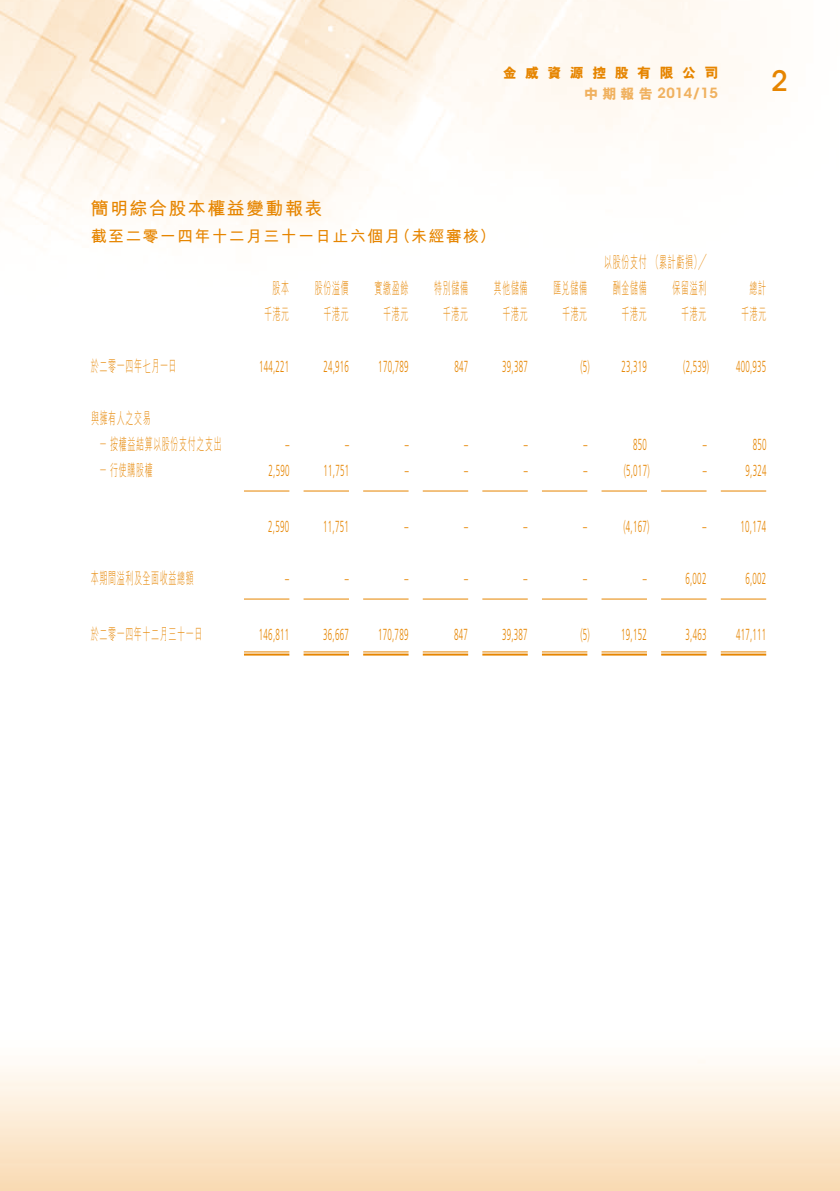
<style>
.page{position:relative;width:840px;height:1191px;background:#fff}
.page>*{position:absolute;margin:0;border:0;box-sizing:border-box;transform-origin:0 0}
.t1{font:500 28px "ITC Avant Garde Std";color:#e68500}
.t2{font:700 18px "M Hei HK";letter-spacing:.08em;color:#e68500}
.t3{font:300 16px "Frutiger LT Std";letter-spacing:.03em;color:#e68500;scale:.5 1}
.t4{font:300 16px "M Hei HK";letter-spacing:.08em;color:#e68500;scale:.5 1}
.t5{font:700 16px "M Hei HK";letter-spacing:.08em;color:#e68500}
.t6{font:600 14px "ITC Avant Garde Std";letter-spacing:.02em;color:#f0b15f}
.t7{font:800 14px "M Hei HK";letter-spacing:.6em;color:#e68500}
.s1{font-family:"M Hei HK";font-weight:800}
</style>
<div class="page">
<img style="left:0;top:0;width:839px;height:1191px">
<hr style="left:244px;top:490px;width:45px;height:1px;background:#e68500">
<hr style="left:303px;top:490px;width:46px;height:1px;background:#e68500">
<hr style="left:363px;top:490px;width:45px;height:1px;background:#e68500">
<hr style="left:422px;top:490px;width:46px;height:1px;background:#e68500">
<hr style="left:482px;top:490px;width:45px;height:1px;background:#e68500">
<hr style="left:541px;top:490px;width:46px;height:1px;background:#e68500">
<hr style="left:601px;top:490px;width:45px;height:1px;background:#e68500">
<hr style="left:660px;top:490px;width:46px;height:1px;background:#e68500">
<hr style="left:720px;top:490px;width:45px;height:1px;background:#e68500">
<hr style="left:244px;top:598px;width:45px;height:1px;background:#e68500">
<hr style="left:303px;top:598px;width:46px;height:1px;background:#e68500">
<hr style="left:363px;top:598px;width:45px;height:1px;background:#e68500">
<hr style="left:422px;top:598px;width:46px;height:1px;background:#e68500">
<hr style="left:482px;top:598px;width:45px;height:1px;background:#e68500">
<hr style="left:541px;top:598px;width:46px;height:1px;background:#e68500">
<hr style="left:601px;top:598px;width:45px;height:1px;background:#e68500">
<hr style="left:660px;top:598px;width:46px;height:1px;background:#e68500">
<hr style="left:720px;top:598px;width:45px;height:1px;background:#e68500">
<hr style="left:244px;top:651px;width:45px;height:1px;background:#e68500">
<hr style="left:244px;top:653px;width:45px;height:2px;background:#e68500">
<hr style="left:303px;top:651px;width:46px;height:1px;background:#e68500">
<hr style="left:303px;top:653px;width:46px;height:2px;background:#e68500">
<hr style="left:363px;top:651px;width:45px;height:1px;background:#e68500">
<hr style="left:363px;top:653px;width:45px;height:2px;background:#e68500">
<hr style="left:422px;top:651px;width:46px;height:1px;background:#e68500">
<hr style="left:422px;top:653px;width:46px;height:2px;background:#e68500">
<hr style="left:482px;top:651px;width:45px;height:1px;background:#e68500">
<hr style="left:482px;top:653px;width:45px;height:2px;background:#e68500">
<hr style="left:541px;top:651px;width:46px;height:1px;background:#e68500">
<hr style="left:541px;top:653px;width:46px;height:2px;background:#e68500">
<hr style="left:601px;top:651px;width:45px;height:1px;background:#e68500">
<hr style="left:601px;top:653px;width:45px;height:2px;background:#e68500">
<hr style="left:660px;top:651px;width:46px;height:1px;background:#e68500">
<hr style="left:660px;top:653px;width:46px;height:2px;background:#e68500">
<hr style="left:720px;top:651px;width:45px;height:1px;background:#e68500">
<hr style="left:720px;top:653px;width:45px;height:2px;background:#e68500">
<p class="t7" style="left:502px;top:64px;width:217px">金威資源控股有限公司</p>
<h1 class="t1" style="left:770px;top:64px;width:18px">2</h1>
<p class="t6" style="left:584px;top:84px;width:135px"><span class="s1">中期報告</span> 2014/15</p>
<p class="t2" style="left:91px;top:195px;width:233px">簡明綜合股本權益變動報表</p>
<p class="t5" style="left:394px;top:224px;width:102px">（未經審核(</p>
<p class="t5" style="left:91px;top:224px;width:311px">截至二零一四年十二月三十一日止六個月</p>
<p class="t4" style="left:604px;top:250px;width:206px">以股份支付（累計虧損 ╱(</p>
<p class="t4" style="left:272px;top:276px;width:35px">股本</p>
<p class="t4" style="left:315px;top:276px;width:69px">股份溢價</p>
<p class="t4" style="left:374px;top:276px;width:69px">實繳盈餘</p>
<p class="t4" style="left:434px;top:276px;width:69px">特別儲備</p>
<p class="t4" style="left:493px;top:276px;width:69px">其他儲備</p>
<p class="t4" style="left:553px;top:276px;width:69px">匯兌儲備</p>
<p class="t4" style="left:612px;top:276px;width:69px">酬金儲備</p>
<p class="t4" style="left:672px;top:276px;width:69px">保留溢利</p>
<p class="t4" style="left:749px;top:276px;width:35px">總計</p>
<p class="t4" style="left:264px;top:302px;width:52px">千港元</p>
<p class="t4" style="left:323px;top:302px;width:52px">千港元</p>
<p class="t4" style="left:383px;top:302px;width:52px">千港元</p>
<p class="t4" style="left:442px;top:302px;width:52px">千港元</p>
<p class="t4" style="left:502px;top:302px;width:52px">千港元</p>
<p class="t4" style="left:561px;top:302px;width:52px">千港元</p>
<p class="t4" style="left:621px;top:302px;width:52px">千港元</p>
<p class="t4" style="left:681px;top:302px;width:52px">千港元</p>
<p class="t4" style="left:740px;top:302px;width:52px">千港元</p>
<p class="t4" style="left:91px;top:354px;width:173px">於二零一四年七月一日</p>
<p class="t4" style="left:91px;top:406px;width:121px">與擁有人之交易</p>
<p class="t3" style="left:259px;top:357px;width:62px">144,221</p>
<p class="t3" style="left:323px;top:357px;width:53px">24,916</p>
<p class="t3" style="left:378px;top:357px;width:62px">170,789</p>
<p class="t3" style="left:454px;top:357px;width:29px">847</p>
<p class="t3" style="left:502px;top:357px;width:53px">39,387</p>
<p class="t3" style="left:580px;top:357px;width:20px">(5)</p>
<p class="t3" style="left:621px;top:357px;width:53px">23,319</p>
<p class="t3" style="left:682px;top:357px;width:53px">)2,539(</p>
<p class="t3" style="left:735px;top:357px;width:62px">400,935</p>
<p class="t4" style="left:99px;top:432px;width:246px">－按權益結算以股份支付之支出</p>
<p class="t3" style="left:285px;top:435px;width:9px">–</p>
<p class="t3" style="left:345px;top:435px;width:9px">–</p>
<p class="t3" style="left:404px;top:435px;width:9px">–</p>
<p class="t3" style="left:464px;top:435px;width:9px">–</p>
<p class="t3" style="left:523px;top:435px;width:9px">–</p>
<p class="t3" style="left:583px;top:435px;width:9px">–</p>
<p class="t3" style="left:633px;top:435px;width:29px">850</p>
<p class="t3" style="left:702px;top:435px;width:9px">–</p>
<p class="t3" style="left:752px;top:435px;width:29px">850</p>
<p class="t4" style="left:99px;top:458px;width:108px">－行使購股權</p>
<p class="t3" style="left:268px;top:461px;width:43px">2,590</p>
<p class="t3" style="left:323px;top:461px;width:53px">11,751</p>
<p class="t3" style="left:404px;top:461px;width:9px">–</p>
<p class="t3" style="left:464px;top:461px;width:9px">–</p>
<p class="t3" style="left:523px;top:461px;width:9px">–</p>
<p class="t3" style="left:583px;top:461px;width:9px">–</p>
<p class="t3" style="left:623px;top:461px;width:53px">)5,017(</p>
<p class="t3" style="left:702px;top:461px;width:9px">–</p>
<p class="t3" style="left:745px;top:461px;width:43px">9,324</p>
<p class="t3" style="left:268px;top:517px;width:43px">2,590</p>
<p class="t3" style="left:323px;top:517px;width:53px">11,751</p>
<p class="t3" style="left:404px;top:517px;width:9px">–</p>
<p class="t3" style="left:464px;top:517px;width:9px">–</p>
<p class="t3" style="left:523px;top:517px;width:9px">–</p>
<p class="t3" style="left:583px;top:517px;width:9px">–</p>
<p class="t3" style="left:623px;top:517px;width:53px">)4,167(</p>
<p class="t3" style="left:702px;top:517px;width:9px">–</p>
<p class="t3" style="left:740px;top:517px;width:53px">10,174</p>
<p class="t4" style="left:91px;top:566px;width:207px">本期間溢利及全面收益總額</p>
<p class="t3" style="left:285px;top:569px;width:9px">–</p>
<p class="t3" style="left:344px;top:569px;width:9px">–</p>
<p class="t3" style="left:404px;top:569px;width:9px">–</p>
<p class="t3" style="left:464px;top:569px;width:9px">–</p>
<p class="t3" style="left:523px;top:569px;width:9px">–</p>
<p class="t3" style="left:583px;top:569px;width:9px">–</p>
<p class="t3" style="left:642px;top:569px;width:9px">–</p>
<p class="t3" style="left:685px;top:569px;width:43px">6,002</p>
<p class="t3" style="left:745px;top:569px;width:43px">6,002</p>
<p class="t4" style="left:91px;top:622px;width:224px">於二零一四年十二月三十一日</p>
<p class="t3" style="left:259px;top:625px;width:62px">146,811</p>
<p class="t3" style="left:323px;top:625px;width:53px">36,667</p>
<p class="t3" style="left:378px;top:625px;width:62px">170,789</p>
<p class="t3" style="left:454px;top:625px;width:29px">847</p>
<p class="t3" style="left:502px;top:625px;width:53px">39,387</p>
<p class="t3" style="left:580px;top:625px;width:20px">(5)</p>
<p class="t3" style="left:621px;top:625px;width:53px">19,152</p>
<p class="t3" style="left:685px;top:625px;width:43px">3,463</p>
<p class="t3" style="left:735px;top:625px;width:62px">417,111</p>
</div>
